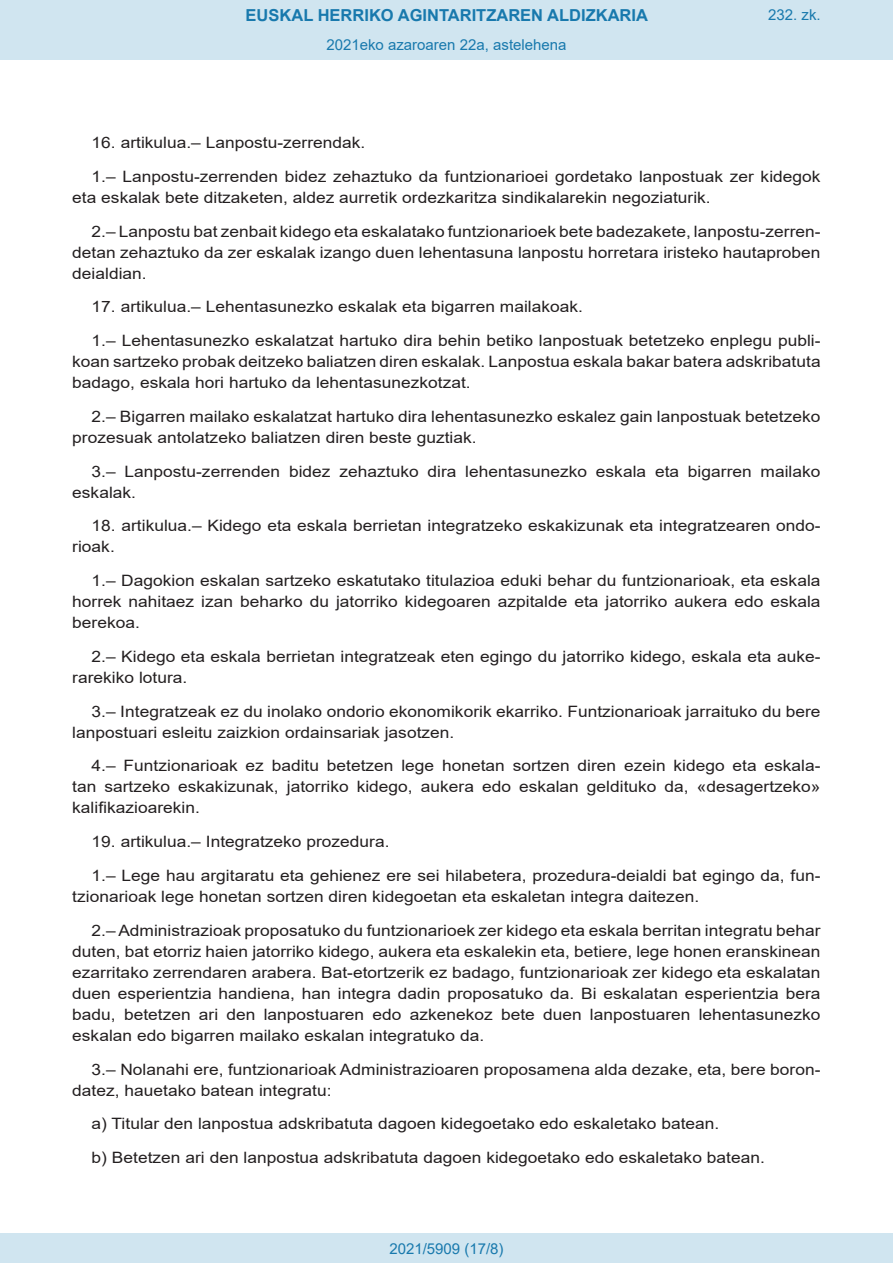
<style>
.page{position:relative;width:893px;height:1263px;background:#fff}
.page>*{position:absolute;margin:0;border:0;box-sizing:border-box;transform-origin:0 0}
.t1{font:700 16.5px "Arial";color:#1879ad}
.BOPVDetalle{font:15.6px/21px "Arial";color:#231f20;scale:1.11 1}
.Paginacion_Centro{font:15px "Arial";color:#1879ad}
</style>
<div class="page">
<div style="left:0;top:0;width:893px;height:60px;background:#d0e5f0"></div>
<div style="left:0;top:1233px;width:893px;height:30px;background:#d0e5f0"></div>
<p class="t1" style="left:246px;top:3px;width:404px">EUSKAL HERRIKO AGINTARITZAREN ALDIZKARIA</p>
<p class="Paginacion_Centro" style="left:326px;top:35px;width:242px">2021eko azaroaren 22a, astelehena</p>
<p class="Paginacion_Centro" style="left:768px;top:5px;width:54px">232. zk.</p>
<p class="BOPVDetalle" style="left:92px;top:132px;width:248px">16. artikulua.– Lanpostu-zerrendak.</p>
<p class="BOPVDetalle" style="left:72px;top:166px;width:676px;text-indent:19px">1.– Lanpostu-zerrenden bidez zehaztuko da funtzionarioei gordetako lanpostuak zer kidegok eta eskalak bete ditzaketen, aldez aurretik ordezkaritza sindikalarekin negoziaturik.</p>
<p class="BOPVDetalle" style="left:72px;top:221px;width:676px;text-align:justify;text-indent:19px">2.– Lanpostu bat zenbait kidego eta eskalatako funtzionarioek bete badezakete, lanpostu-zerren&shy;detan zehaztuko da zer eskalak izango duen lehentasuna lanpostu horretara iristeko hautaproben deialdian.</p>
<p class="BOPVDetalle" style="left:92px;top:296px;width:444px">17. artikulua.– Lehentasunezko eskalak eta bigarren mailakoak.</p>
<p class="BOPVDetalle" style="left:72px;top:330px;width:676px;text-align:justify;text-indent:19px">1.– Lehentasunezko eskalatzat hartuko dira behin betiko lanpostuak betetzeko enplegu publi&shy;koan sartzeko probak deitzeko baliatzen diren eskalak. Lanpostua eskala bakar batera adskribatuta badago, eskala hori hartuko da lehentasunezkotzat.</p>
<p class="BOPVDetalle" style="left:72px;top:406px;width:676px;text-indent:19px">2.– Bigarren mailako eskalatzat hartuko dira lehentasunezko eskalez gain lanpostuak betetzeko prozesuak antolatzeko baliatzen diren beste guztiak.</p>
<p class="BOPVDetalle" style="left:72px;top:461px;width:676px;text-indent:19px">3.– Lanpostu-zerrenden bidez zehaztuko dira lehentasunezko eskala eta bigarren mailako eskalak.</p>
<p class="BOPVDetalle" style="left:72px;top:515px;width:676px;text-indent:19px">18. artikulua.– Kidego eta eskala berrietan integratzeko eskakizunak eta integratzearen ondo&shy;rioak.</p>
<p class="BOPVDetalle" style="left:72px;top:570px;width:676px;text-align:justify;text-indent:19px">1.– Dagokion eskalan sartzeko eskatutako titulazioa eduki behar du funtzionarioak, eta eskala horrek nahitaez izan beharko du jatorriko kidegoaren azpitalde eta jatorriko aukera edo eskala berekoa.</p>
<p class="BOPVDetalle" style="left:72px;top:646px;width:676px;text-indent:19px">2.– Kidego eta eskala berrietan integratzeak eten egingo du jatorriko kidego, eskala eta auke&shy;rarekiko lotura.</p>
<p class="BOPVDetalle" style="left:72px;top:701px;width:676px;text-indent:19px">3.– Integratzeak ez du inolako ondorio ekonomikorik ekarriko. Funtzionarioak jarraituko du bere lanpostuari esleitu zaizkion ordainsariak jasotzen.</p>
<p class="BOPVDetalle" style="left:72px;top:755px;width:676px;text-align:justify;text-indent:19px">4.– Funtzionarioak ez baditu betetzen lege honetan sortzen diren ezein kidego eta eskala&shy;tan sartzeko eskakizunak, jatorriko kidego, aukera edo eskalan geldituko da, «desagertzeko» kalifikazioarekin.</p>
<p class="BOPVDetalle" style="left:92px;top:831px;width:270px">19. artikulua.– Integratzeko prozedura.</p>
<p class="BOPVDetalle" style="left:72px;top:865px;width:676px;text-indent:19px">1.– Lege hau argitaratu eta gehienez ere sei hilabetera, prozedura-deialdi bat egingo da, fun&shy;tzionarioak lege honetan sortzen diren kidegoetan eta eskaletan integra daitezen.</p>
<p class="BOPVDetalle" style="left:72px;top:920px;width:676px;text-align:justify;text-indent:19px">2.– Administrazioak proposatuko du funtzionarioek zer kidego eta eskala berritan integratu behar duten, bat etorriz haien jatorriko kidego, aukera eta eskalekin eta, betiere, lege honen eranskinean ezarritako zerrendaren arabera. Bat-etortzerik ez badago, funtzionarioak zer kidego eta eskalatan duen esperientzia handiena, han integra dadin proposatuko da. Bi eskalatan esperientzia bera badu, betetzen ari den lanpostuaren edo azkenekoz bete duen lanpostuaren lehentasunezko eskalan edo bigarren mailako eskalan integratuko da.</p>
<p class="BOPVDetalle" style="left:72px;top:1058px;width:676px;text-indent:19px">3.– Nolanahi ere, funtzionarioak Administrazioaren proposamena alda dezake, eta, bere boron&shy;datez, hauetako batean integratu:</p>
<p class="BOPVDetalle" style="left:92px;top:1113px;width:567px">a) Titular den lanpostua adskribatuta dagoen kidegoetako edo eskaletako batean.</p>
<p class="BOPVDetalle" style="left:92px;top:1147px;width:608px">b) Betetzen ari den lanpostua adskribatuta dagoen kidegoetako edo eskaletako batean.</p>
<p class="Paginacion_Centro" style="left:389px;top:1238px;width:116px">2021/5909 (17/8)</p>
</div>
